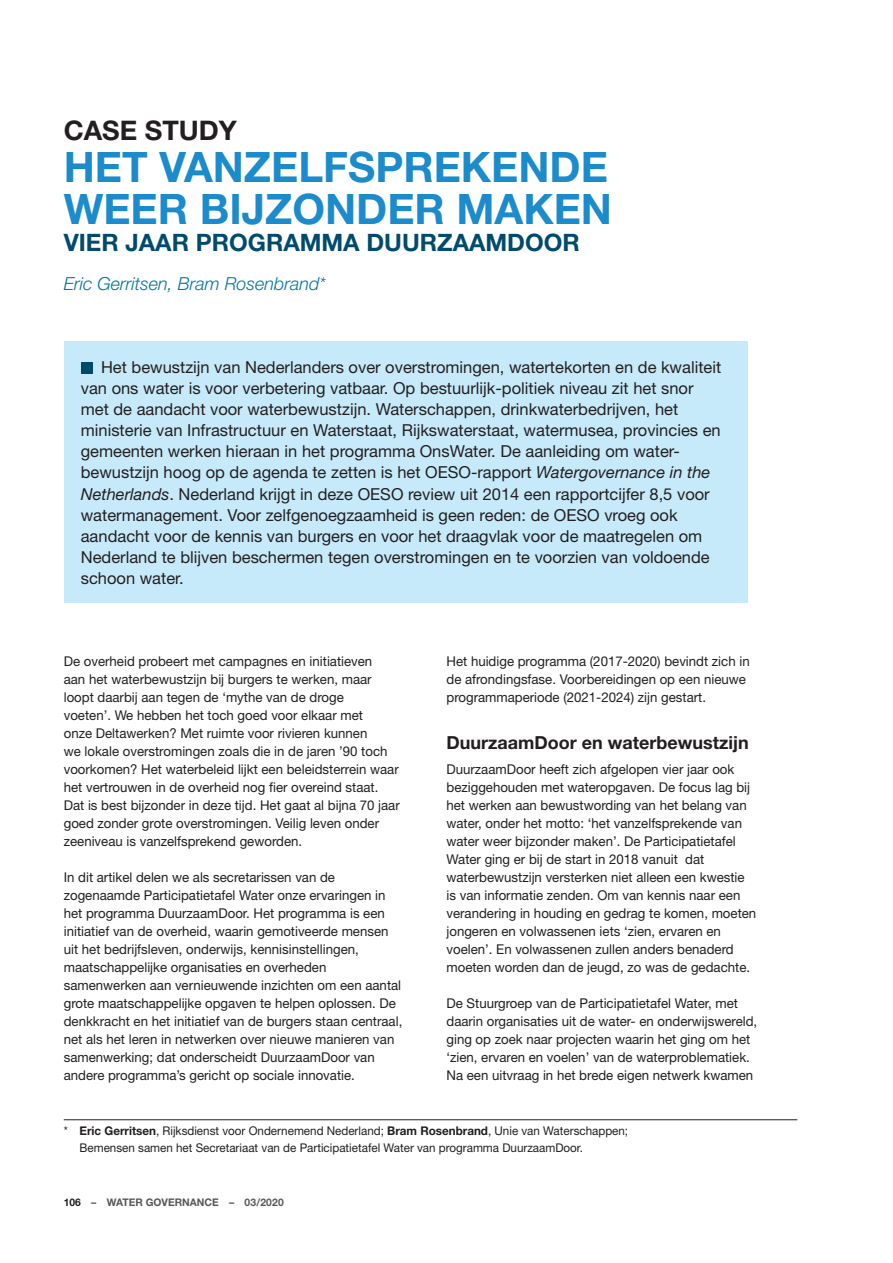
<style>
.page{position:relative;width:893px;height:1263px;background:#fff}
.page>*{position:absolute;margin:0;border:0;box-sizing:border-box;transform-origin:0 0}
.t1{font:700 42px/42px "Helvetica Neue";color:#1b8bcb}
.t2{font:700 27px "Helvetica Neue";color:#231f20}
.t3{font:700 24px "Helvetica Neue";color:#004b6c}
.t4{font:italic 300 18px "Helvetica Neue";color:#0076a3}
.t5{font:700 18px "Helvetica Neue";color:#231f20}
.t6{font:16.5px/21px "Helvetica Neue";color:#231f20}
.t7{font:13.5px/18px "Helvetica Neue";color:#231f20}
.t8{font:12px/16.5px "Helvetica Neue";color:#231f20}
.t9{font:700 10.5px "Helvetica Neue";color:#57585a}
.s1{font-style:italic}
.s2{font-weight:700}
.s3{color:#231f20}
</style>
<div class="page">
<div style="left:64px;top:342px;width:683px;height:261px;background:#c6eafa"></div>
<hr style="left:64px;top:1119px;width:733px;height:1px;background:#231f20">
<div style="left:81px;top:362px;width:12px;height:11px;background:#004b6c"></div>
<h2 class="t2" style="left:64px;top:114px;width:175px">CASE STUDY</h2>
<h1 class="t1" style="left:64px;top:145px;width:550px">HET VANZELFSPREKENDE<br>WEER BIJZONDER MAKEN</h1>
<h3 class="t3" style="left:64px;top:228px;width:517px">VIER JAAR PROGRAMMA DUURZAAMDOOR</h3>
<h3 class="t4" style="left:64px;top:273px;width:264px">Eric Gerritsen, Bram Rosenbrand*</h3>
<p class="t6" style="left:81px;top:357px;width:642px;text-indent:20px">Het bewustzijn van Nederlanders over overstromingen, watertekorten en de kwaliteit van ons water is voor verbetering vatbaar. Op bestuurlijk-politiek niveau zit het snor met de aandacht voor waterbewustzijn. Waterschappen, drinkwaterbedrijven, het ministerie van Infrastructuur en Waterstaat, Rijkswaterstaat, watermusea, provincies en gemeenten werken hieraan in het programma OnsWater. De aanleiding om water&shy;bewustzijn hoog op de agenda te zetten is het OESO-rapport <span class="s1">Watergovernance in the Netherlands</span>. Nederland krijgt in deze OESO review uit 2014 een rapportcijfer 8,5 voor watermanagement. Voor zelfgenoegzaamheid is geen reden: de OESO vroeg ook aandacht voor de kennis van burgers en voor het draagvlak voor de maatregelen om Nederland te blijven beschermen tegen overstromingen en te voorzien van voldoende schoon water.</p>
<p class="t7" style="left:64px;top:652px;width:337px">De overheid probeert met campagnes en initiatieven<br>aan het waterbewustzijn bij burgers te werken, maar loopt daarbij aan tegen de ‘mythe van de droge<br>voeten’. We hebben het toch goed voor elkaar met<br>onze Deltawerken? Met ruimte voor rivieren kunnen<br>we lokale overstromingen zoals die in de jaren ’90 toch voorkomen? Het waterbeleid lijkt een beleidsterrein waar het vertrouwen in de overheid nog fier overeind staat.<br>Dat is best bijzonder in deze tijd. Het gaat al bijna 70 jaar goed zonder grote overstromingen. Veilig leven onder zeeniveau is vanzelfsprekend geworden.</p>
<p class="t7" style="left:64px;top:868px;width:340px">In dit artikel delen we als secretarissen van de zogenaamde Participatietafel Water onze ervaringen in het programma DuurzaamDoor. Het programma is een initiatief van de overheid, waarin gemotiveerde mensen uit het bedrijfsleven, onderwijs, kennisinstellingen, maatschappelijke organisaties en overheden samenwerken aan vernieuwende inzichten om een aantal grote maatschappelijke opgaven te helpen oplossen. De denkkracht en het initiatief van de burgers staan centraal, net als het leren in netwerken over nieuwe manieren van samenwerking; dat onderscheidt DuurzaamDoor van andere programma’s gericht op sociale innovatie.</p>
<p class="t7" style="left:446px;top:652px;width:305px">Het huidige programma (2017-2020) bevindt zich in de afrondingsfase. Voorbereidingen op een nieuwe programmaperiode (2021-2024) zijn gestart.</p>
<h3 class="t5" style="left:446px;top:731px;width:304px">DuurzaamDoor en waterbewustzijn</h3>
<p class="t7" style="left:446px;top:760px;width:311px">DuurzaamDoor heeft zich afgelopen vier jaar ook beziggehouden met wateropgaven. De focus lag bij het werken aan bewustwording van het belang van water, onder het motto: ‘het vanzelfsprekende van water weer bijzonder maken’. De Participatietafel Water ging er bij de start in 2018 vanuit dat waterbewustzijn versterken niet alleen een kwestie is van informatie zenden. Om van kennis naar een verandering in houding en gedrag te komen, moeten jongeren en volwassenen iets ‘zien, ervaren en voelen’. En volwassenen zullen anders benaderd moeten worden dan de jeugd, zo was de gedachte.</p>
<p class="t7" style="left:446px;top:994px;width:312px">De Stuurgroep van de Participatietafel Water, met daarin organisaties uit de water- en onderwijswereld, ging op zoek naar projecten waarin het ging om het ‘zien, ervaren en voelen’ van de waterproblematiek.<br>Na een uitvraag in het brede eigen netwerk kwamen</p>
<p class="t8" style="left:80px;top:1122px;width:550px;text-indent:-16px">* <span class="s2">Eric Gerritsen</span>, Rijksdienst voor Ondernemend Nederland; <span class="s2">Bram Rosenbrand</span>, Unie van Waterschappen;<br>Bemensen samen het Secretariaat van de Participatietafel Water van programma DuurzaamDoor.</p>
<p class="t9" style="left:64px;top:1196px;width:222px"><span class="s3">106</span> – WATER GOVERNANCE – 03/2020</p>
</div>
